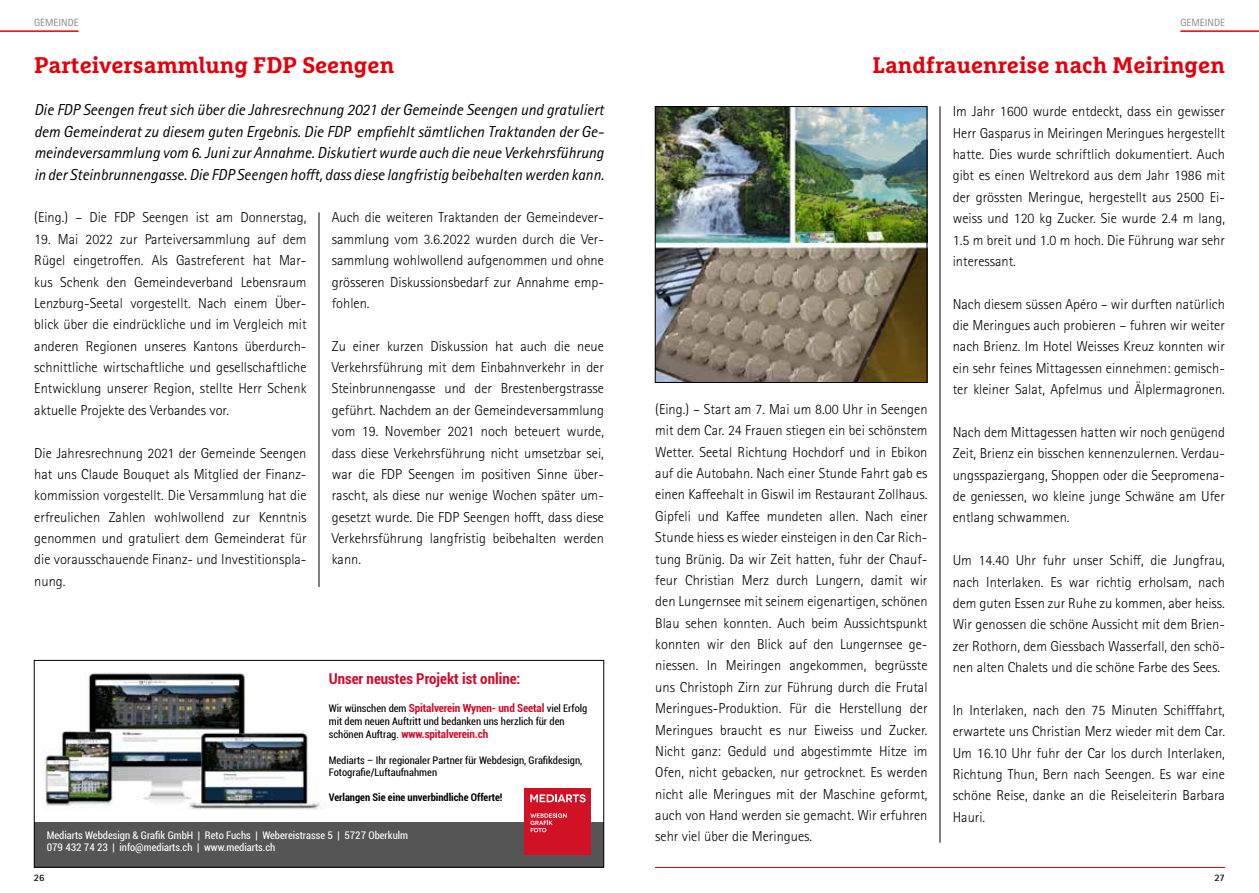
<style>
.page{position:relative;width:1259px;height:893px;background:#fff}
.page>*{position:absolute;margin:0;border:0;box-sizing:border-box;transform-origin:0 0}
.t1{font:700 22.5px "Marselis Slab Pro";color:#e3000b}
.t2{font:italic 15.9px/21.3px "Rotis Sans Serif Std";color:#000;text-align:justify}
.t3{font:700 condensed 15px "Roboto";color:#cf0a2b}
.t4{font:300 14.4px/21.3px "Rotis Sans Serif Std";color:#000;text-align:justify}
.t5{font:700 condensed 11.25px "Roboto";letter-spacing:-.01em;color:#cf0a2b}
.t6{font:condensed 10.5px/12.6px "Roboto";color:#000}
.t7{font:condensed 10.5px/12.6px "Roboto";color:#fff}
.t8{font:700 condensed 10.5px "Roboto";color:#000}
.t9{font:10.5px "Rotis Sans Serif Std";color:#868786}
.t10{font:700 9.9px "Rotis Sans Serif Std";color:#000}
.s1{font-weight:400;font-size:10.5px;color:#000}
</style>
<div class="page">
<hr style="left:1180px;top:30px;width:79px;height:2px;background:#e3000b">
<hr style="left:655px;top:867px;width:570px;height:1px;background:#e3000b">
<hr style="left:0;top:30px;width:79px;height:2px;background:#e3000b">
<hr style="left:319px;top:212px;width:1px;height:375px;background:#000">
<div style="left:34px;top:822px;width:570px;height:45px;background:#555"></div>
<div style="left:525px;top:788px;width:66px;height:67px;background:#d01126"></div>
<svg style="left:530px;top:794px;width:55px;height:8px"></svg>
<svg style="left:530px;top:813px;width:37px;height:19px"></svg>
<img style="left:43px;top:672px;width:277px;height:137px">
<div style="left:34px;top:660px;width:570px;height:207px;border:1px solid #000"></div>
<img style="left:657px;top:108px;width:268px;height:273px">
<div style="left:655px;top:106px;width:272px;height:277px;border:1px solid #000"></div>
<hr style="left:939px;top:106px;width:1px;height:737px;background:#000">
<p class="t9" style="left:34px;top:16px;width:46px">GEMEINDE</p>
<h1 class="t1" style="left:34px;top:51px;width:362px">Parteiversammlung FDP Seengen</h1>
<p class="t2" style="left:34px;top:99px;width:571px">Die FDP Seengen freut sich über die Jahresrechnung 2021 der Gemeinde Seengen und gratuliert dem Gemeinderat zu diesem guten Ergebnis. Die FDP empfiehlt sämtlichen Traktanden der Ge&shy;meindeversammlung vom 6. Juni zur Annahme. Diskutiert wurde auch die neue Verkehrsführung in der Steinbrunnengasse. Die FDP Seengen hofft, dass diese langfristig beibehalten werden kann.</p>
<p class="t4" style="left:34px;top:207px;width:274px">(Eing.) – Die FDP Seengen ist am Donnerstag,</p>
<p class="t4" style="left:34px;top:228px;width:274px">19. Mai 2022 zur Parteiversammlung auf dem Rügel eingetroffen. Als Gastreferent hat Mar&shy;kus Schenk den Gemeindeverband Lebensraum Lenzburg-Seetal vorgestellt. Nach einem Über&shy;blick über die eindrückliche und im Vergleich mit anderen Regionen unseres Kantons überdurch&shy;schnittliche wirtschaftliche und gesellschaftliche Entwicklung unserer Region, stellte Herr Schenk aktuelle Projekte des Verbandes vor.</p>
<p class="t4" style="left:34px;top:442px;width:274px">Die Jahresrechnung 2021 der Gemeinde Seengen hat uns Claude Bouquet als Mitglied der Finanz&shy;kommission vorgestellt. Die Versammlung hat die erfreulichen Zahlen wohlwollend zur Kenntnis genommen und gratuliert dem Gemeinderat für die vorausschauende Finanz- und Investitionspla&shy;nung.</p>
<p class="t4" style="left:332px;top:207px;width:274px">Auch die weiteren Traktanden der Gemeindever&shy;sammlung vom 3.6.2022 wurden durch die Ver&shy;sammlung wohlwollend aufgenommen und ohne grösseren Diskussionsbedarf zur Annahme emp&shy;fohlen.</p>
<p class="t4" style="left:332px;top:335px;width:274px">Zu einer kurzen Diskussion hat auch die neue Verkehrsführung mit dem Einbahnverkehr in der Steinbrunnengasse und der Brestenbergstrasse geführt. Nachdem an der Gemeindeversammlung vom 19. November 2021 noch beteuert wurde, dass diese Verkehrsführung nicht umsetzbar sei, war die FDP Seengen im positiven Sinne über&shy;rascht, als diese nur wenige Wochen später um&shy;gesetzt wurde. Die FDP Seengen hofft, dass diese Verkehrsführung langfristig beibehalten werden kann.</p>
<p class="t3" style="left:329px;top:669px;width:193px">Unser neustes Projekt ist online:</p>
<p class="t5" style="left:329px;top:700px;width:260px"><span class="s1">Wir wünschen dem</span> Spitalverein Wynen- und Seetal <span class="s1">viel Erfolg</span></p>
<p class="t6" style="left:329px;top:714px;width:237px">mit dem neuen Auftritt und bedanken uns herzlich für den</p>
<p class="t5" style="left:329px;top:726px;width:161px"><span class="s1">schönen Auftrag.</span> www.spitalverein.ch</p>
<p class="t6" style="left:329px;top:753px;width:255px">Mediarts – Ihr regionaler Partner für Webdesign, Grafikdesign,<br>Fotografie/Luftaufnahmen</p>
<p class="t8" style="left:329px;top:790px;width:175px">Verlangen Sie eine unverbindliche Offerte!</p>
<p class="t7" style="left:47px;top:828px;width:363px">Mediarts Webdesign &amp; Grafik GmbH | Reto Fuchs | Webereistrasse 5 | 5727 Oberkulm<br>079 432 74 23 | info@mediarts.ch | www.mediarts.ch</p>
<p class="t10" style="left:34px;top:871px;width:12px">26</p>
<p class="t9" style="left:1180px;top:16px;width:46px">GEMEINDE</p>
<h1 class="t1" style="left:872px;top:51px;width:354px">Landfrauenreise nach Meiringen</h1>
<p class="t4" style="left:655px;top:399px;width:274px">(Eing.) – Start am 7. Mai um 8.00 Uhr in Seengen mit dem Car. 24 Frauen stiegen ein bei schönstem Wetter. Seetal Richtung Hochdorf und in Ebikon auf die Autobahn. Nach einer Stunde Fahrt gab es einen Kaffeehalt in Giswil im Restaurant Zollhaus.<br>Gipfeli und Kaffee mundeten allen. Nach einer Stunde hiess es wieder einsteigen in den Car Rich&shy;tung Brünig. Da wir Zeit hatten, fuhr der Chauf&shy;feur Christian Merz durch Lungern, damit wir den Lungernsee mit seinem eigenartigen, schönen Blau sehen konnten. Auch beim Aussichtspunkt konnten wir den Blick auf den Lungernsee ge&shy;niessen. In Meiringen angekommen, begrüsste uns Christoph Zirn zur Führung durch die Frutal Meringues-Produktion. Für die Herstellung der Meringues braucht es nur Eiweiss und Zucker.<br>Nicht ganz: Geduld und abgestimmte Hitze im Ofen, nicht gebacken, nur getrocknet. Es werden nicht alle Meringues mit der Maschine geformt, auch von Hand werden sie gemacht. Wir erfuhren sehr viel über die Meringues.</p>
<p class="t4" style="left:952px;top:101px;width:274px">Im Jahr 1600 wurde entdeckt, dass ein gewisser Herr Gasparus in Meiringen Meringues hergestellt hatte. Dies wurde schriftlich dokumentiert. Auch gibt es einen Weltrekord aus dem Jahr 1986 mit der grössten Meringue, hergestellt aus 2500 Ei&shy;weiss und 120 kg Zucker. Sie wurde 2.4 m lang, 1.5 m breit und 1.0 m hoch. Die Führung war sehr interessant.</p>
<p class="t4" style="left:952px;top:293px;width:274px">Nach diesem süssen Apéro – wir durften natürlich die Meringues auch probieren – fuhren wir weiter nach Brienz. Im Hotel Weisses Kreuz konnten wir ein sehr feines Mittagessen einnehmen: gemisch&shy;ter kleiner Salat, Apfelmus und Älplermagronen.</p>
<p class="t4" style="left:952px;top:422px;width:274px">Nach dem Mittagessen hatten wir noch genügend Zeit, Brienz ein bisschen kennenzulernen. Verdau&shy;ungsspaziergang, Shoppen oder die Seepromena&shy;de geniessen, wo kleine junge Schwäne am Ufer entlang schwammen.</p>
<p class="t4" style="left:952px;top:550px;width:274px">Um 14.40 Uhr fuhr unser Schiff, die Jungfrau, nach Interlaken. Es war richtig erholsam, nach dem guten Essen zur Ruhe zu kommen, aber heiss.<br>Wir genossen die schöne Aussicht mit dem Brien&shy;zer Rothorn, dem Giessbach Wasserfall, den schö&shy;nen alten Chalets und die schöne Farbe des Sees.</p>
<p class="t4" style="left:952px;top:700px;width:274px">In Interlaken, nach den 75 Minuten Schifffahrt, erwartete uns Christian Merz wieder mit dem Car.<br>Um 16.10 Uhr fuhr der Car los durch Interlaken, Richtung Thun, Bern nach Seengen. Es war eine schöne Reise, danke an die Reiseleiterin Barbara Hauri.</p>
<p class="t10" style="left:1214px;top:871px;width:12px">27</p>
</div>
